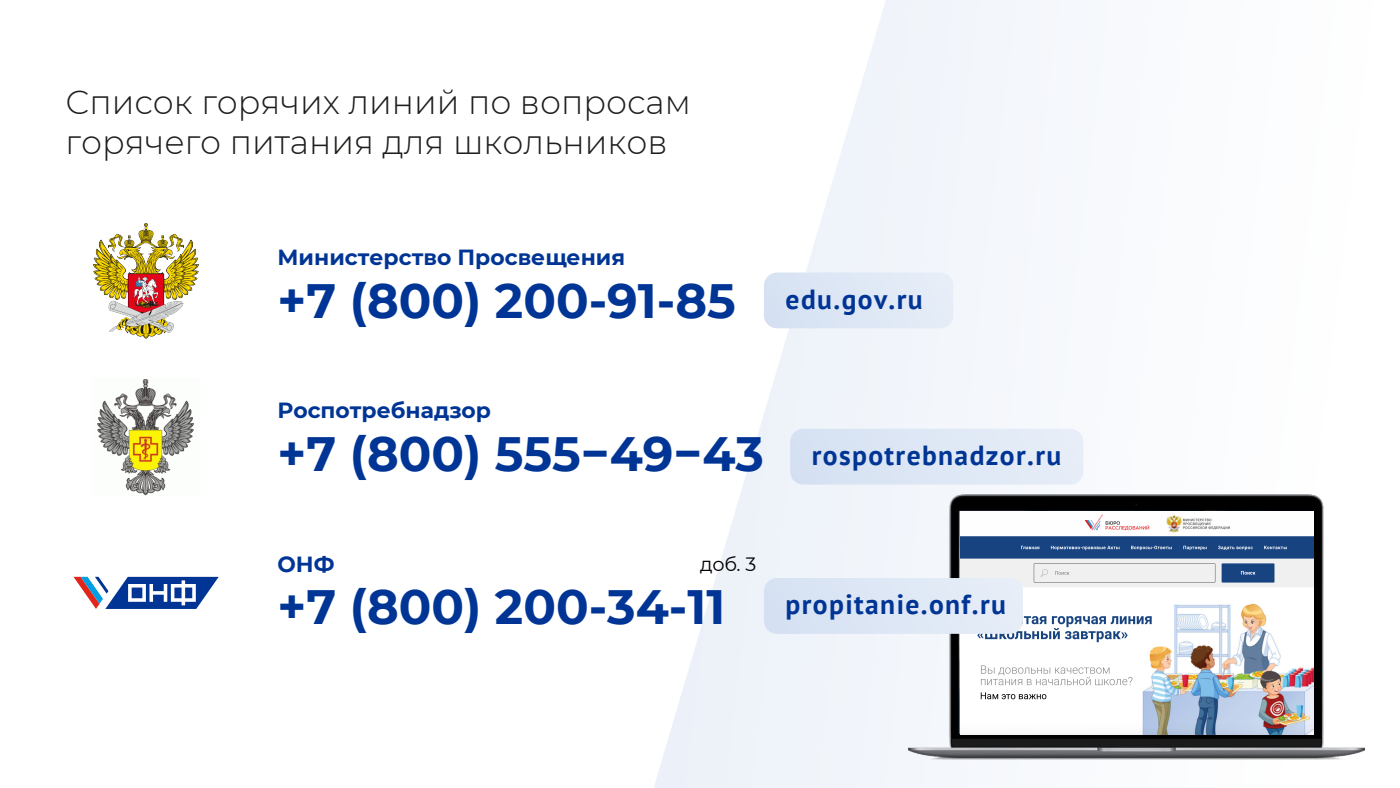
<style>
.page{position:relative;width:1400px;height:788px;background:#fff}
.page>*{position:absolute;margin:0;border:0;box-sizing:border-box;transform-origin:0 0}
.t1{font:700 48.12px "Montserrat";color:#003595}
.t2{font:300 33.25px/39.9px "Montserrat";color:#1d1d1b}
.t3{font:700 27.56px "PT Sans";letter-spacing:.05em;color:#003595}
.t4{font:700 21.88px "Montserrat";color:#003595}
.t5{font:19.25px "Montserrat";color:#000}
</style>
<div class="page">
<svg style="left:654px;top:0;width:391px;height:788px"></svg>
<svg style="left:764px;top:272px;width:189px;height:56px;background:#dee7f5"></svg>
<svg style="left:74px;top:576px;width:145px;height:33px"></svg>
<img style="left:906px;top:395px;width:459px;height:393px">
<img style="left:960px;top:511px;width:353px;height:223px">
<div style="left:1118px;top:739px;width:37px;height:7px;background:#1b1b1b"></div>
<svg style="left:790px;top:429px;width:293px;height:55px;background:#dee7f4"></svg>
<svg style="left:764px;top:578px;width:259px;height:55px;background:#dde7f4"></svg>
<img style="left:93px;top:223px;width:106px;height:115px">
<img style="left:97px;top:379px;width:97px;height:116px">
<p class="t2" style="left:66px;top:81px;width:627px">Список горячих линий по вопросам горячего питания для школьников</p>
<p class="t4" style="left:278px;top:242px;width:349px">Министерство Просвещения</p>
<h1 class="t1" style="left:278px;top:266px;width:460px">+7 (800) 200-91-85</h1>
<p class="t3" style="left:786px;top:281px;width:138px">edu.gov.ru</p>
<p class="t4" style="left:278px;top:395px;width:215px">Роспотребнадзор</p>
<h1 class="t1" style="left:278px;top:419px;width:488px">+7 (800) 555−49−43</h1>
<p class="t3" style="left:812px;top:437px;width:251px">rospotrebnadzor.ru</p>
<p class="t5" style="left:700px;top:550px;width:58px">доб. 3</p>
<p class="t4" style="left:278px;top:548px;width:59px">ОНФ</p>
<h1 class="t1" style="left:278px;top:572px;width:449px">+7 (800) 200-34-11</h1>
<p class="t3" style="left:786px;top:586px;width:222px">propitanie.onf.ru</p>
</div>
